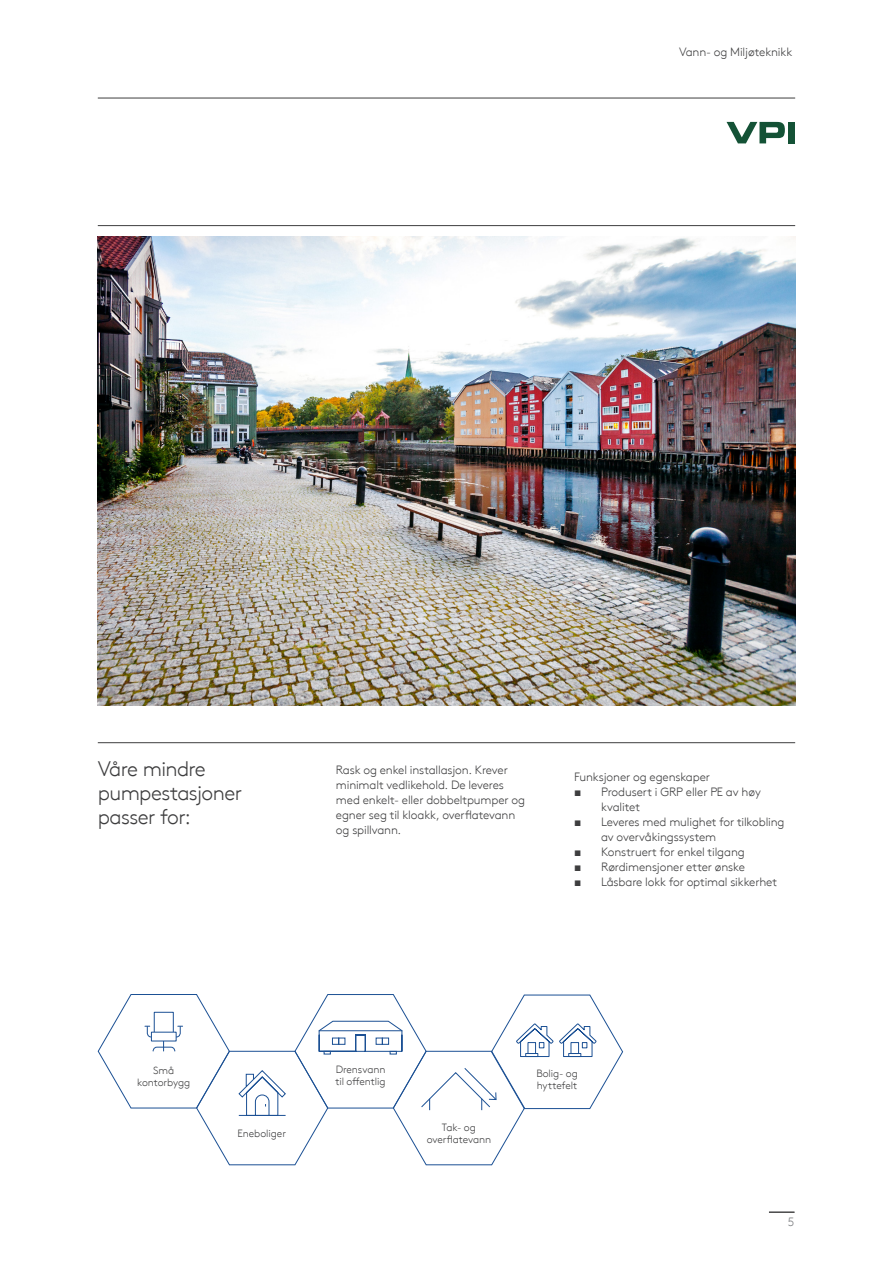
<style>
.page{position:relative;width:893px;height:1263px;background:#fff}
.page>*{position:absolute;margin:0;border:0;box-sizing:border-box;transform-origin:0 0}
.t1{font:300 21px/24px "Kingspan Brown TT";letter-spacing:-.03em;color:#3e3e3f}
.t2{font:300 12px/15px "Kingspan Brown TT";letter-spacing:-.01em;color:#3e3e3f}
.t3{font:300 12px "Kingspan Brown TT";color:#7a7c7f}
.t4{font:300 10.5px/12px "Kingspan Brown TT";letter-spacing:-.005em;color:#3e3e3f;text-align:center}
.s1{font-family:"Century Gothic";font-weight:400;font-style:italic}
</style>
<div class="page">
<hr style="left:98px;top:742px;width:697px;height:1px;background:#3e3e3f">
<hr style="left:98px;top:98px;width:697px;height:1px;background:#3e3e3f">
<hr style="left:98px;top:225px;width:697px;height:1px;background:#3e3e3f">
<svg style="left:726px;top:122px;width:59px;height:21px"></svg>
<div style="left:789px;top:122px;width:6px;height:21px;background:#145236"></div>
<svg style="left:769px;top:1212px;width:25px;height:1px"></svg>
<img style="left:98px;top:236px;width:697px;height:470px">
<svg style="left:97px;top:994px;width:526px;height:172px"></svg>
<p class="t2" style="left:679px;top:43px;width:115px">Vann- og Miljøteknikk</p>
<h1 class="t1" style="left:98px;top:755px;width:146px">Våre mindre pumpestasjoner passer for:</h1>
<p class="t2" style="left:336px;top:762px;width:191px">Rask og enkel installasjon. Krever minimalt vedlikehold. De leveres med enkelt- eller dobbeltpumper og egner seg til kloakk, overflatevann og spillvann.</p>
<p class="t2" style="left:574px;top:768px;width:137px">Funksjoner og egenskaper</p>
<p class="t2" style="left:601px;top:783px;width:161px;text-indent:-27px"><span class="s1">■</span> Produsert i GRP eller PE av høy kvalitet</p>
<p class="t2" style="left:601px;top:813px;width:185px;text-indent:-27px"><span class="s1">■</span> Leveres med mulighet for tilkobling av overvåkingssystem</p>
<p class="t2" style="left:574px;top:843px;width:172px"><span class="s1">■</span> Konstruert for enkel tilgang</p>
<p class="t2" style="left:574px;top:858px;width:172px"><span class="s1">■</span> Rørdimensjoner etter ønske</p>
<p class="t2" style="left:574px;top:873px;width:205px"><span class="s1">■</span> Låsbare lokk for optimal sikkerhet</p>
<p class="t4" style="left:137px;top:1064px;width:55px">Små kontorbygg</p>
<p class="t4" style="left:336px;top:1063px;width:51px;text-align:left">Drensvann til offentlig</p>
<p class="t4" style="left:238px;top:1126px;width:50px">Eneboliger</p>
<p class="t4" style="left:427px;top:1120px;width:66px">Tak- og overflatevann</p>
<p class="t4" style="left:536px;top:1066px;width:43px;text-align:left">Bolig- og hyttefelt</p>
<p class="t3" style="left:788px;top:1212px;width:8px">5</p>
</div>
